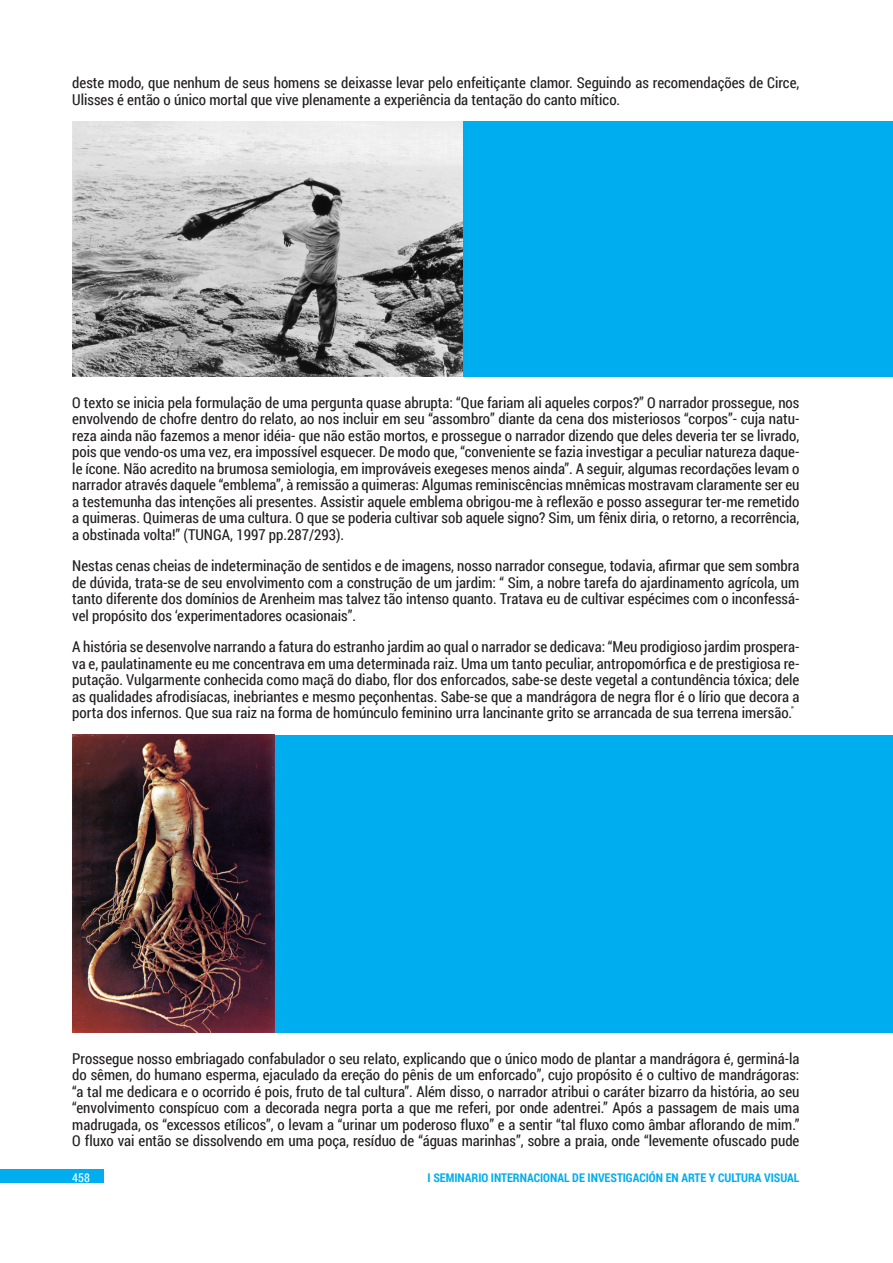
<style>
.page{position:relative;width:893px;height:1263px;background:#fff}
.page>*{position:absolute;margin:0;border:0;box-sizing:border-box;transform-origin:0 0}
.Normal_CV{font:15px/16.5px "Roboto Condensed";color:#231f20;text-align:justify}
.t1{font:700 12px "Roboto Condensed";color:#00aeef}
.t2{font:12px "Roboto Condensed";color:#fff}
</style>
<div class="page">
<div style="left:0;top:1169px;width:104px;height:14px;background:#00aeef"></div>
<div style="left:72px;top:735px;width:821px;height:297px;background:#00aeef"></div>
<div style="left:72px;top:121px;width:821px;height:255px;background:#00aeef"></div>
<img style="left:72px;top:121px;width:390px;height:255px">
<img style="left:72px;top:735px;width:202px;height:297px">
<p class="Normal_CV" style="left:72px;top:74px;width:729px">deste modo, que nenhum de seus homens se deixasse levar pelo enfeitiçante clamor. Seguindo as recomendações de Circe,<br>Ulisses é então o único mortal que vive plenamente a experiência da tentação do canto mítico.</p>
<p class="Normal_CV" style="left:72px;top:394px;width:729px">O texto se inicia pela formulação de uma pergunta quase abrupta: “Que fariam ali aqueles corpos?” O narrador prossegue, nos envolvendo de chofre dentro do relato, ao nos incluir em seu “assombro” diante da cena dos misteriosos “corpos”- cuja natu&shy;reza ainda não fazemos a menor idéia- que não estão mortos, e prossegue o narrador dizendo que deles deveria ter se livrado, pois que vendo-os uma vez, era impossível esquecer. De modo que, “conveniente se fazia investigar a peculiar natureza daque&shy;le ícone. Não acredito na brumosa semiologia, em improváveis exegeses menos ainda”. A seguir, algumas recordações levam o narrador através daquele “emblema”, à remissão a quimeras: Algumas reminiscências mnêmicas mostravam claramente ser eu a testemunha das intenções ali presentes. Assistir aquele emblema obrigou-me à reflexão e posso assegurar ter-me remetido a quimeras. Quimeras de uma cultura. O que se poderia cultivar sob aquele signo? Sim, um fênix diria, o retorno, a recorrência, a obstinada volta!” (TUNGA, 1997 pp.287/293).</p>
<p class="Normal_CV" style="left:72px;top:557px;width:729px">Nestas cenas cheias de indeterminação de sentidos e de imagens, nosso narrador consegue, todavia, afirmar que sem sombra de dúvida, trata-se de seu envolvimento com a construção de um jardim: “ Sim, a nobre tarefa do ajardinamento agrícola, um tanto diferente dos domínios de Arenheim mas talvez tão intenso quanto. Tratava eu de cultivar espécimes com o inconfessá&shy;vel propósito dos ‘experimentadores ocasionais”.</p>
<p class="Normal_CV" style="left:72px;top:638px;width:729px">A história se desenvolve narrando a fatura do estranho jardim ao qual o narrador se dedicava: “Meu prodigioso jardim prospera&shy;va e, paulatinamente eu me concentrava em uma determinada raiz. Uma um tanto peculiar, antropomórfica e de prestigiosa re&shy;putação. Vulgarmente conhecida como maçã do diabo, flor dos enforcados, sabe-se deste vegetal a contundência tóxica; dele as qualidades afrodisíacas, inebriantes e mesmo peçonhentas. Sabe-se que a mandrágora de negra flor é o lírio que decora a porta dos infernos. Que sua raiz na forma de homúnculo feminino urra lancinante grito se arrancada de sua terrena imersão.<sup>”</sup></p>
<p class="Normal_CV" style="left:72px;top:1050px;width:729px">Prossegue nosso embriagado confabulador o seu relato, explicando que o único modo de plantar a mandrágora é, germiná-la do sêmen, do humano esperma, ejaculado da ereção do pênis de um enforcado”, cujo propósito é o cultivo de mandrágoras: “a tal me dedicara e o ocorrido é pois, fruto de tal cultura”. Além disso, o narrador atribui o caráter bizarro da história, ao seu “envolvimento conspícuo com a decorada negra porta a que me referi, por onde adentrei.” Após a passagem de mais uma madrugada, os “excessos etílicos”, o levam a “urinar um poderoso fluxo” e a sentir “tal fluxo como âmbar aflorando de mim.” O fluxo vai então se dissolvendo em uma poça, resíduo de “águas marinhas”, sobre a praia, onde “levemente ofuscado pude</p>
<p class="t2" style="left:72px;top:1169px;width:19px">458</p>
<p class="t1" style="left:428px;top:1169px;width:373px">I SEMINARIO INTERNACIONAL DE INVESTIGACIÓN EN ARTE Y CULTURA VISUAL</p>
</div>
